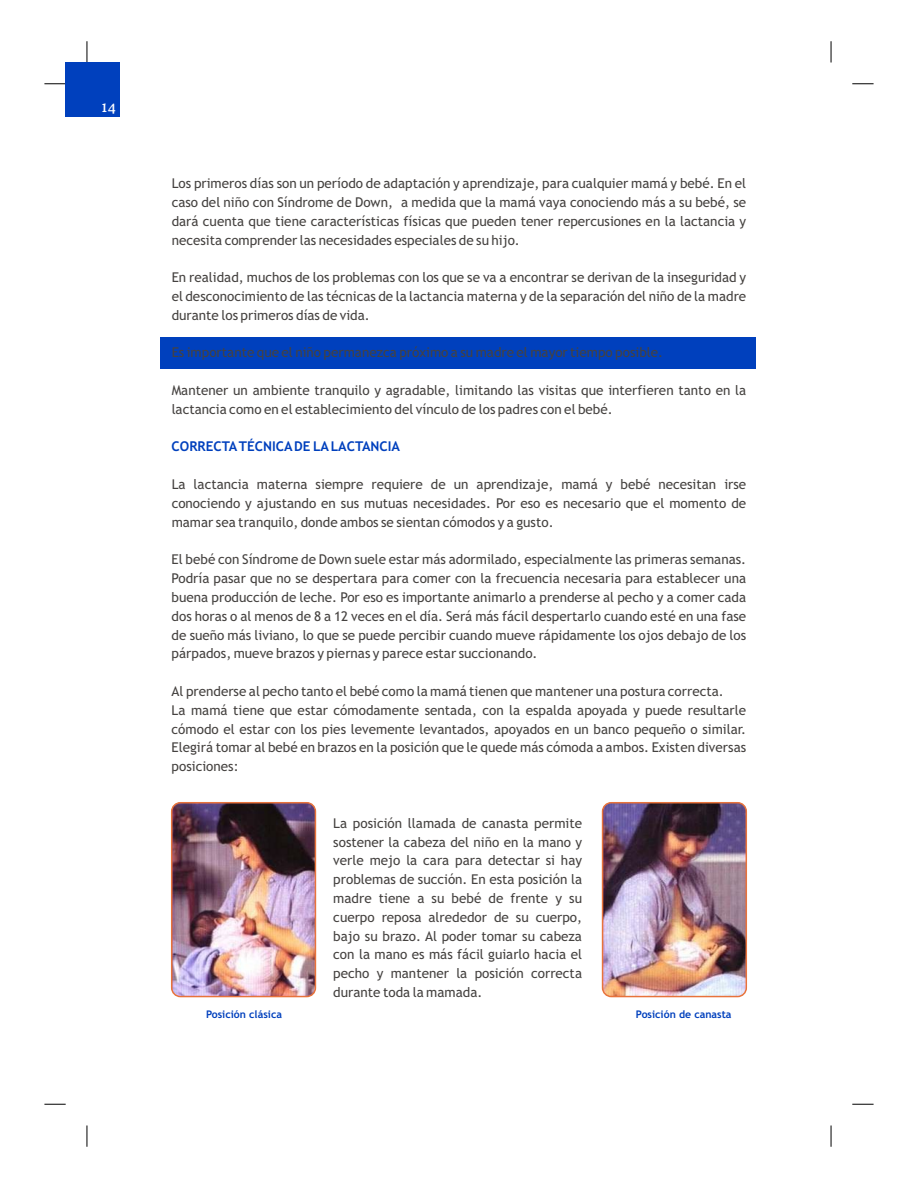
<style>
.page{position:relative;width:918px;height:1188px;background:#fff}
.page>*{position:absolute;margin:0;border:0;box-sizing:border-box;transform-origin:0 0}
.t1{font:13.5px/18.8px "Trebuchet MS";color:#454240;text-align:justify}
.t2{font:700 13.5px "Trebuchet MS";color:#0040bd}
.t3{font:500 13.2px "Cooper BT";color:#fff}
.t4{font:700 10.5px "Trebuchet MS";color:#0040bd}
</style>
<div class="page">
<div style="left:161px;top:337px;width:595px;height:32px;background:#0040bd"></div>
<svg style="left:852px;top:84px;width:22px;height:1px"></svg>
<svg style="left:831px;top:41px;width:1px;height:22px"></svg>
<svg style="left:87px;top:41px;width:1px;height:22px"></svg>
<svg style="left:44px;top:1104px;width:22px;height:1px"></svg>
<svg style="left:44px;top:84px;width:22px;height:1px"></svg>
<svg style="left:87px;top:1125px;width:1px;height:22px"></svg>
<svg style="left:831px;top:1125px;width:1px;height:22px"></svg>
<svg style="left:852px;top:1104px;width:22px;height:1px"></svg>
<div style="left:66px;top:63px;width:54px;height:54px;background:#0040bd"></div>
<img style="left:172px;top:803px;width:143px;height:194px;border-radius:9px">
<div style="left:171px;top:802px;width:145px;height:195px;border:1px solid #e8733b;border-radius:9px"></div>
<img style="left:603px;top:803px;width:143px;height:194px;border-radius:9px">
<div style="left:602px;top:802px;width:145px;height:195px;border:1px solid #e8733b;border-radius:9px"></div>
<p class="t3" style="left:101px;top:102px;width:16px">14</p>
<p class="t1" style="left:172px;top:175px;width:576px">Los primeros días son un período de adaptación y aprendizaje, para cualquier mamá y bebé. En el caso del niño con Síndrome de Down, a medida que la mamá vaya conociendo más a su bebé, se dará cuenta que tiene características físicas que pueden tener repercusiones en la lactancia y necesita comprender las necesidades especiales de su hijo.</p>
<p class="t1" style="left:172px;top:269px;width:576px">En realidad, muchos de los problemas con los que se va a encontrar se derivan de la inseguridad y el desconocimiento de las técnicas de la lactancia materna y de la separación del niño de la madre durante los primeros días de vida.</p>
<p class="t1" style="left:172px;top:344px;width:493px">Es importante que el niño permanezca próximo a su madre el mayor tiempo posible.</p>
<p class="t1" style="left:172px;top:382px;width:576px">Mantener un ambiente tranquilo y agradable, limitando las visitas que interfieren tanto en la lactancia como en el establecimiento del vínculo de los padres con el bebé.</p>
<p class="t2" style="left:172px;top:442px;width:230px">CORRECTATÉCNICADE LALACTANCIA</p>
<p class="t1" style="left:172px;top:476px;width:576px">La lactancia materna siempre requiere de un aprendizaje, mamá y bebé necesitan irse conociendo y ajustando en sus mutuas necesidades. Por eso es necesario que el momento de mamar sea tranquilo, donde ambos se sientan cómodos y a gusto.</p>
<p class="t1" style="left:172px;top:551px;width:576px">El bebé con Síndrome de Down suele estar más adormilado, especialmente las primeras semanas.<br>Podría pasar que no se despertara para comer con la frecuencia necesaria para establecer una buena producción de leche. Por eso es importante animarlo a prenderse al pecho y a comer cada dos horas o al menos de 8 a 12 veces en el día. Será más fácil despertarlo cuando esté en una fase de sueño más liviano, lo que se puede percibir cuando mueve rápidamente los ojos debajo de los párpados, mueve brazos y piernas y parece estar succionando.</p>
<p class="t1" style="left:172px;top:683px;width:576px;text-align:left">Al prenderse al pecho tanto el bebé como la mamá tienen que mantener una postura correcta.<br>La mamá tiene que estar cómodamente sentada, con la espalda apoyada y puede resultarle cómodo el estar con los pies levemente levantados, apoyados en un banco pequeño o similar.<br>Elegirá tomar al bebé en brazos en la posición que le quede más cómoda a ambos. Existen diversas posiciones:</p>
<p class="t4" style="left:206px;top:1010px;width:77px">Posición clásica</p>
<p class="t1" style="left:333px;top:815px;width:250px">La posición llamada de canasta permite sostener la cabeza del niño en la mano y verle mejo la cara para detectar si hay problemas de succión. En esta posición la madre tiene a su bebé de frente y su cuerpo reposa alrededor de su cuerpo, bajo su brazo. Al poder tomar su cabeza con la mano es más fácil guiarlo hacia el pecho y mantener la posición correcta durante toda la mamada.</p>
<p class="t4" style="left:636px;top:1010px;width:97px">Posición de canasta</p>
</div>
